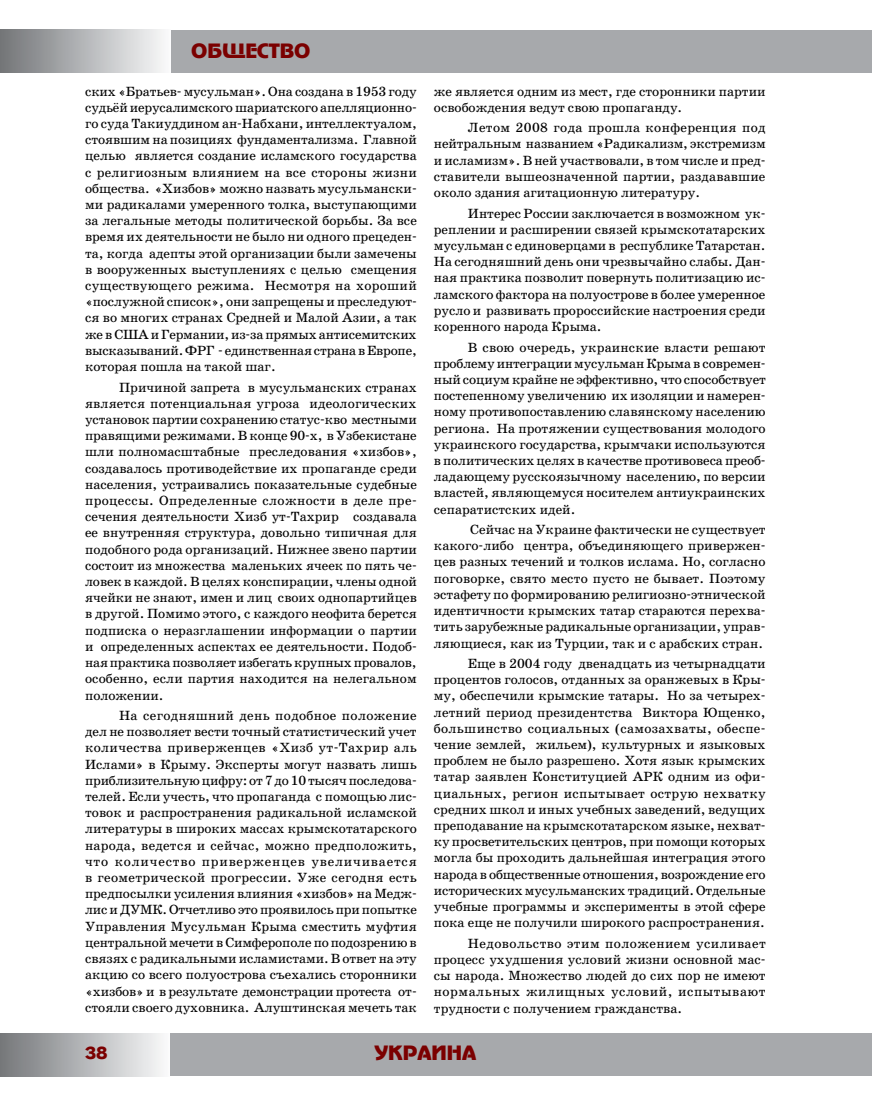
<style>
.page{position:relative;width:872px;height:1106px;background:#fff}
.page>*{position:absolute;margin:0;border:0;box-sizing:border-box;transform-origin:0 0}
.t1{font:19.5px "Adver Gothic";color:#7b0000}
.t2{font:16.5px "Adver Gothic";color:#7b0000}
.t3{font:13.5px/16.2px "School Book C";color:#000;text-align:justify}
</style>
<div class="page">
<div style="left:168px;top:1033px;width:704px;height:43px;background:#a7a9ac"></div>
<div style="left:168px;top:30px;width:704px;height:42px;background:#a7a9ac"></div>
<div style="left:0;top:30px;width:170px;height:42px;background:linear-gradient(to right,#727477,#f9fafb)"></div>
<div style="left:0;top:1033px;width:170px;height:43px;background:linear-gradient(to right,#747679,#f9fafb)"></div>
<h1 class="t1" style="left:191px;top:40px;width:121px">общество</h1>
<p class="t3" style="left:85px;top:83px;width:333px">ских «Братьев- мусульман». Она создана в 1953 году судьёй иерусалимского шариатского апелляционно&shy;го суда Такиуддином ан-Набхани, интеллектуалом, стоявшим на позициях фундаментализма. Главной целью является создание исламского государства с религиозным влиянием на все стороны жизни общества. «Хизбов» можно назвать мусульмански&shy;ми радикалами умеренного толка, выступающими за легальные методы политической борьбы. За все время их деятельности не было ни одного прецеден&shy;та, когда адепты этой организации были замечены в вооруженных выступлениях с целью смещения существующего режима. Несмотря на хороший «послужной список», они запрещены и преследуют&shy;ся во многих странах Средней и Малой Азии, а так же в США и Германии, из-за прямых антисемитских высказываний. ФРГ - единственная страна в Европе, которая пошла на такой шаг.</p>
<p class="t3" style="left:85px;top:379px;width:333px;text-indent:34px">Причиной запрета в мусульманских странах является потенциальная угроза идеологических установок партии сохранению статус-кво местными правящими режимами. В конце 90-х, в Узбекистане шли полномасштабные преследования «хизбов», создавалось противодействие их пропаганде среди населения, устраивались показательные судебные процессы. Определенные сложности в деле пре&shy;сечения деятельности Хизб ут-Тахрир создавала ее внутренняя структура, довольно типичная для подобного рода организаций. Нижнее звено партии состоит из множества маленьких ячеек по пять че&shy;ловек в каждой. В целях конспирации, члены одной ячейки не знают, имен и лиц своих однопартийцев в другой. Помимо этого, с каждого неофита берется подписка о неразглашении информации о партии и определенных аспектах ее деятельности. Подоб&shy;ная практика позволяет избегать крупных провалов, особенно, если партия находится на нелегальном положении.</p>
<p class="t3" style="left:85px;top:707px;width:333px;text-indent:34px">На сегодняшний день подобное положение дел не позволяет вести точный статистический учет количества приверженцев «Хизб ут-Тахрир аль Ислами» в Крыму. Эксперты могут назвать лишь приблизительную цифру: от 7 до 10 тысяч последова&shy;телей. Если учесть, что пропаганда с помощью лис&shy;товок и распространения радикальной исламской литературы в широких массах крымскотатарского народа, ведется и сейчас, можно предположить, что количество приверженцев увеличивается в геометрической прогрессии. Уже сегодня есть предпосылки усиления влияния «хизбов» на Медж&shy;лис и ДУМК. Отчетливо это проявилось при попытке Управления Мусульман Крыма сместить муфтия центральной мечети в Симферополе по подозрению в связях с радикальными исламистами. В ответ на эту акцию со всего полуострова съехались сторонники «хизбов» и в результате демонстрации протеста от&shy;стояли своего духовника. Алуштинская мечеть так</p>
<p class="t3" style="left:434px;top:83px;width:333px">же является одним из мест, где сторонники партии освобождения ведут свою пропаганду.</p>
<p class="t3" style="left:434px;top:120px;width:333px;text-indent:34px">Летом 2008 года прошла конференция под нейтральным названием «Радикализм, экстремизм и исламизм». В ней участвовали, в том числе и пред&shy;ставители вышеозначенной партии, раздававшие около здания агитационную литературу.</p>
<p class="t3" style="left:434px;top:205px;width:333px;text-indent:34px">Интерес России заключается в возможном ук&shy;реплении и расширении связей крымскотатарских мусульман с единоверцами в республике Татарстан.<br>На сегодняшний день они чрезвычайно слабы. Дан&shy;ная практика позволит повернуть политизацию ис&shy;ламского фактора на полуострове в более умеренное русло и развивать пророссийские настроения среди коренного народа Крыма.</p>
<p class="t3" style="left:434px;top:339px;width:333px;text-indent:34px">В свою очередь, украинские власти решают проблему интеграции мусульман Крыма в современ&shy;ный социум крайне не эффективно, что способствует постепенному увеличению их изоляции и намерен&shy;ному противопоставлению славянскому населению региона. На протяжении существования молодого украинского государства, крымчаки используются в политических целях в качестве противовеса преоб&shy;ладающему русскоязычному населению, по версии властей, являющемуся носителем антиукраинских сепаратистских идей.</p>
<p class="t3" style="left:434px;top:521px;width:333px;text-indent:36px">Сейчас на Украине фактически не существует какого-либо центра, объединяющего привержен&shy;цев разных течений и толков ислама. Но, согласно поговорке, свято место пусто не бывает. Поэтому эстафету по формированию религиозно-этнической идентичности крымских татар стараются перехва&shy;тить зарубежные радикальные организации, управ&shy;ляющиеся, как из Турции, так и с арабских стран.</p>
<p class="t3" style="left:434px;top:655px;width:333px;text-indent:34px">Еще в 2004 году двенадцать из четырнадцати процентов голосов, отданных за оранжевых в Кры&shy;му, обеспечили крымские татары. Но за четырех&shy;летний период президентства Виктора Ющенко, большинство социальных (самозахваты, обеспе&shy;чение землей, жильем), культурных и языковых проблем не было разрешено. Хотя язык крымских татар заявлен Конституцией АРК одним из офи&shy;циальных, регион испытывает острую нехватку средних школ и иных учебных заведений, ведущих преподавание на крымскотатарском языке, нехват&shy;ку просветительских центров, при помощи которых могла бы проходить дальнейшая интеграция этого народа в общественные отношения, возрождение его исторических мусульманских традиций. Отдельные учебные программы и эксперименты в этой сфере пока еще не получили широкого распространения.</p>
<p class="t3" style="left:434px;top:935px;width:333px;text-indent:34px">Недовольство этим положением усиливает процесс ухудшения условий жизни основной мас&shy;сы народа. Множество людей до сих пор не имеют нормальных жилищных условий, испытывают трудности с получением гражданства.</p>
<p class="t2" style="left:85px;top:1044px;width:24px">38</p>
<h1 class="t1" style="left:374px;top:1042px;width:103px">Украина</h1>
</div>
